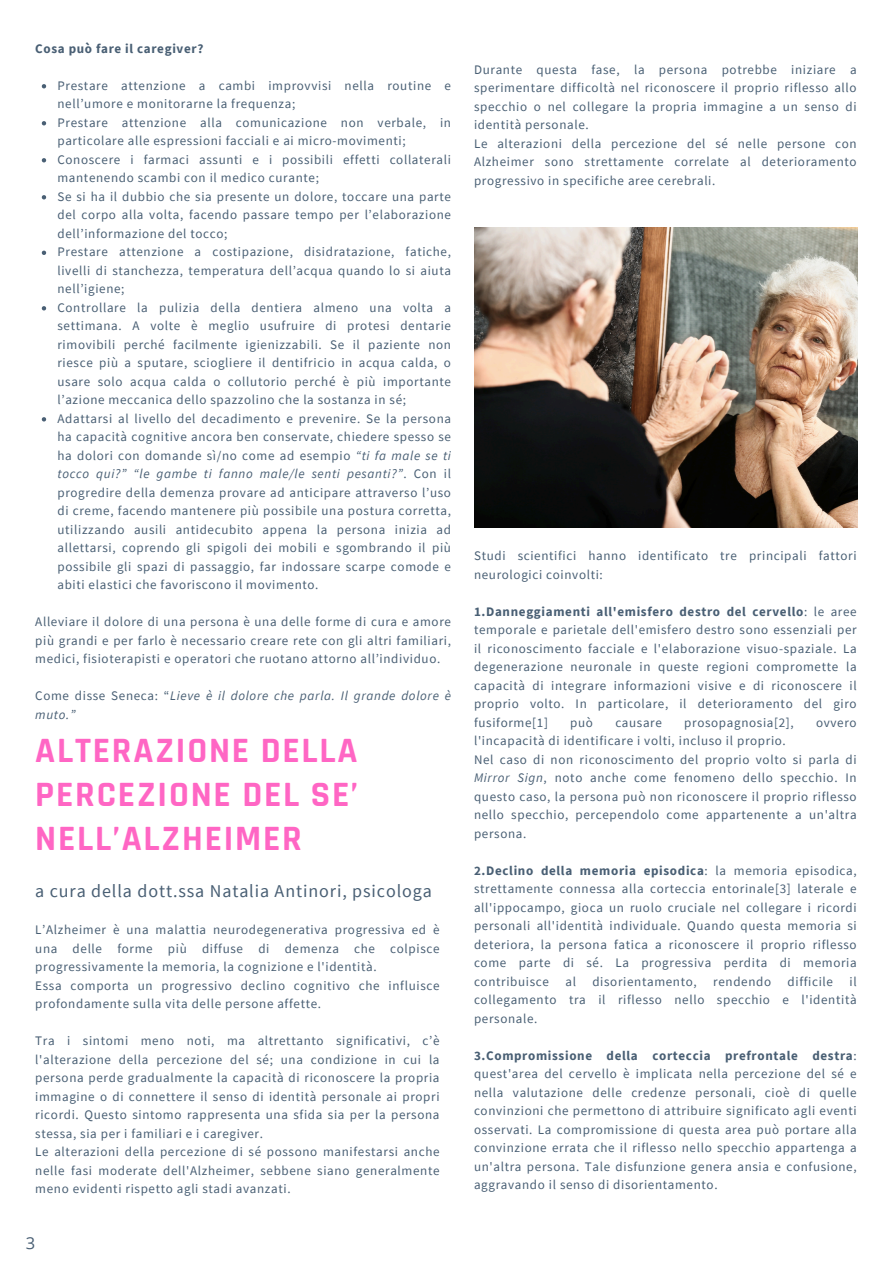
<style>
.page{position:relative;width:894px;height:1264px;background:#fff}
.page>*{position:absolute;margin:0;border:0;box-sizing:border-box;transform-origin:0 0}
.t1{font:700 36px/44px "Rajdhani";letter-spacing:.05em;color:#ff66c4;text-align:justify}
.t2{font:18px "Source Sans Pro";letter-spacing:.05em;color:#495f74}
.t3{font:16.5px "Open Sans";color:#495f74}
.t4{font:13.05px/18.5px "Source Sans Pro";letter-spacing:.05em;color:#495f74;text-align:justify}
.t5{font:italic 13.05px/18.5px "Source Sans Pro";letter-spacing:.05em;color:#495f74}
.t6{font:700 13.05px "Source Sans Pro";letter-spacing:.05em;color:#495f74}
.s1{font-style:italic}
.s2{font-style:normal}
.s3{font-weight:700}
</style>
<div class="page">
<img style="left:474px;top:227px;width:382px;height:300px">
<svg style="left:42px;top:84px;width:4px;height:4px"></svg>
<svg style="left:42px;top:121px;width:4px;height:4px"></svg>
<svg style="left:42px;top:158px;width:4px;height:4px"></svg>
<svg style="left:42px;top:195px;width:4px;height:4px"></svg>
<svg style="left:42px;top:251px;width:4px;height:4px"></svg>
<svg style="left:42px;top:306px;width:4px;height:4px"></svg>
<svg style="left:42px;top:417px;width:4px;height:4px"></svg>
<p class="t6" style="left:35px;top:40px;width:170px">Cosa può fare il caregiver?</p>
<p class="t4" style="left:57px;top:76px;width:395px">Prestare attenzione a cambi improvvisi nella routine e nell’umore e monitorarne la frequenza;</p>
<h1 class="t4" style="left:57px;top:113px;width:395px">Prestare attenzione alla comunicazione non verbale, in particolare alle espressioni facciali e ai micro-movimenti;</h1>
<h2 class="t4" style="left:57px;top:150px;width:395px">Conoscere i farmaci assunti e i possibili effetti collaterali mantenendo scambi con il medico curante;</h2>
<p class="t4" style="left:57px;top:187px;width:395px">Se si ha il dubbio che sia presente un dolore, toccare una parte del corpo alla volta, facendo passare tempo per l’elaborazione dell’informazione del tocco;</p>
<p class="t4" style="left:57px;top:242px;width:395px">Prestare attenzione a costipazione, disidratazione, fatiche, livelli di stanchezza, temperatura dell’acqua quando lo si aiuta nell’igiene;</p>
<p class="t4" style="left:57px;top:298px;width:395px">Controllare la pulizia della dentiera almeno una volta a settimana. A volte è meglio usufruire di protesi dentarie rimovibili perché facilmente igienizzabili. Se il paziente non riesce più a sputare, sciogliere il dentifricio in acqua calda, o usare solo acqua calda o collutorio perché è più importante l’azione meccanica dello spazzolino che la sostanza in sé;</p>
<p class="t4" style="left:57px;top:409px;width:395px;text-align:left">Adattarsi al livello del decadimento e prevenire. Se la persona ha capacità cognitive ancora ben conservate, chiedere spesso se ha dolori con domande sì/no come ad esempio <span class="s1">“ti fa male se ti tocco qui?” “le gambe ti fanno male/le senti pesanti?”</span>. Con il progredire della demenza provare ad anticipare attraverso l’uso di creme, facendo mantenere più possibile una postura corretta, utilizzando ausili antidecubito appena la persona inizia ad allettarsi, coprendo gli spigoli dei mobili e sgombrando il più possibile gli spazi di passaggio, far indossare scarpe comode e abiti elastici che favoriscono il movimento.</p>
<p class="t4" style="left:35px;top:612px;width:417px">Alleviare il dolore di una persona è una delle forme di cura e amore più grandi e per farlo è necessario creare rete con gli altri familiari, medici, fisioterapisti e operatori che ruotano attorno all’individuo.</p>
<p class="t5" style="left:35px;top:686px;width:413px"><span class="s2">Come disse Seneca: “</span>Lieve è il dolore che parla. Il grande dolore è muto.”</p>
<p class="t1" style="left:35px;top:729px;width:324px">ALTERAZIONE DELLA PERCEZIONE DEL SE’ NELL’ALZHEIMER</p>
<p class="t2" style="left:35px;top:879px;width:398px">a cura della dott.ssa Natalia Antinori, psicologa</p>
<p class="t4" style="left:35px;top:920px;width:405px">L’Alzheimer è una malattia neurodegenerativa progressiva ed è una delle forme più diffuse di demenza che colpisce progressivamente la memoria, la cognizione e l'identità.</p>
<p class="t4" style="left:35px;top:975px;width:405px">Essa comporta un progressivo declino cognitivo che influisce profondamente sulla vita delle persone affette.</p>
<p class="t4" style="left:35px;top:1031px;width:405px">Tra i sintomi meno noti, ma altrettanto significativi, c’è l'alterazione della percezione del sé; una condizione in cui la persona perde gradualmente la capacità di riconoscere la propria immagine o di connettere il senso di identità personale ai propri ricordi. Questo sintomo rappresenta una sfida sia per la persona stessa, sia per i familiari e i caregiver.</p>
<p class="t4" style="left:35px;top:1142px;width:405px">Le alterazioni della percezione di sé possono manifestarsi anche nelle fasi moderate dell'Alzheimer, sebbene siano generalmente meno evidenti rispetto agli stadi avanzati.</p>
<h3 class="t3" style="left:26px;top:1231px;width:11px">3</h3>
<p class="t4" style="left:474px;top:60px;width:384px">Durante questa fase, la persona potrebbe iniziare a sperimentare difficoltà nel riconoscere il proprio riflesso allo specchio o nel collegare la propria immagine a un senso di identità personale.</p>
<p class="t4" style="left:474px;top:134px;width:384px">Le alterazioni della percezione del sé nelle persone con Alzheimer sono strettamente correlate al deterioramento progressivo in specifiche aree cerebrali.</p>
<p class="t4" style="left:474px;top:546px;width:384px">Studi scientifici hanno identificato tre principali fattori neurologici coinvolti:</p>
<p class="t4" style="left:474px;top:602px;width:384px"><span class="s3">1.Danneggiamenti all'emisfero destro del cervello</span>: le aree temporale e parietale dell'emisfero destro sono essenziali per il riconoscimento facciale e l'elaborazione visuo-spaziale. La degenerazione neuronale in queste regioni compromette la capacità di integrare informazioni visive e di riconoscere il proprio volto. In particolare, il deterioramento del giro fusiforme[1]</p>
<p class="t4" style="left:570px;top:713px;width:24px">può</p>
<p class="t4" style="left:615px;top:713px;width:48px">causare</p>
<p class="t4" style="left:684px;top:713px;width:111px">prosopagnosia[2],</p>
<p class="t4" style="left:815px;top:713px;width:42px">ovvero</p>
<p class="t4" style="left:474px;top:731px;width:313px">l'incapacità di identificare i volti, incluso il proprio.</p>
<p class="t4" style="left:474px;top:750px;width:384px">Nel caso di non riconoscimento del proprio volto si parla di <span class="s1">Mirror Sign</span>, noto anche come fenomeno dello specchio. In questo caso, la persona può non riconoscere il proprio riflesso nello specchio, percependolo come appartenente a un'altra persona.</p>
<p class="t4" style="left:474px;top:861px;width:384px"><span class="s3">2.Declino della memoria episodica</span>: la memoria episodica, strettamente connessa alla corteccia entorinale[3] laterale e all'ippocampo, gioca un ruolo cruciale nel collegare i ricordi personali all'identità individuale. Quando questa memoria si deteriora, la persona fatica a riconoscere il proprio riflesso come parte di sé. La progressiva perdita di memoria contribuisce</p>
<p class="t4" style="left:565px;top:972px;width:12px">al</p>
<p class="t4" style="left:592px;top:972px;width:106px">disorientamento,</p>
<p class="t4" style="left:713px;top:972px;width:59px">rendendo</p>
<p class="t4" style="left:787px;top:972px;width:47px">difficile</p>
<p class="t4" style="left:474px;top:972px;width:384px;text-indent:375px">il collegamento tra il riflesso nello specchio e l'identità personale.</p>
<p class="t4" style="left:474px;top:1045px;width:384px"><span class="s3">3.Compromissione della corteccia prefrontale destra</span>: quest'area del cervello è implicata nella percezione del sé e nella valutazione delle credenze personali, cioè di quelle convinzioni che permettono di attribuire significato agli eventi osservati. La compromissione di questa area può portare alla convinzione errata che il riflesso nello specchio appartenga a un'altra persona. Tale disfunzione genera ansia e confusione, aggravando il senso di disorientamento.</p>
</div>
